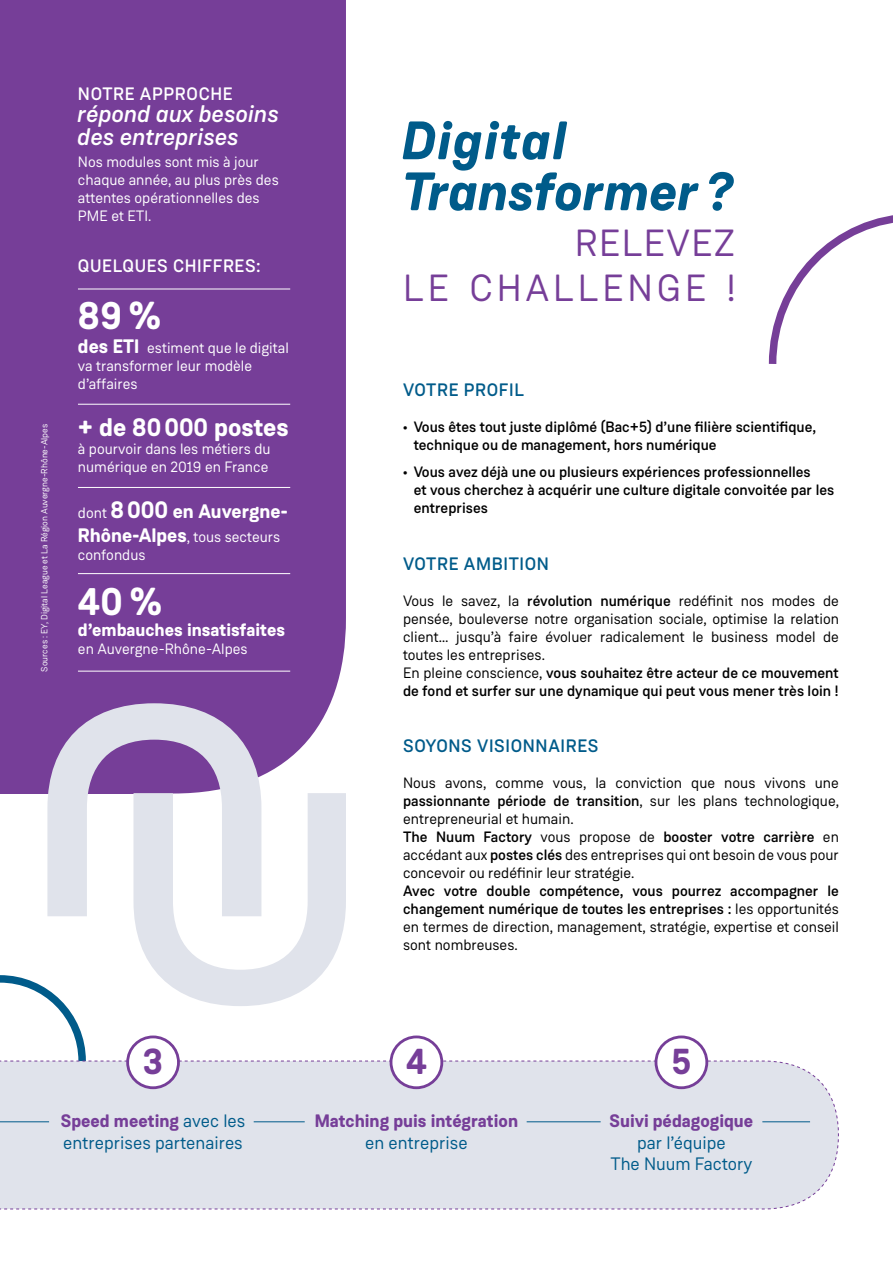
<style>
.page{position:relative;width:893px;height:1263px;background:#fff}
.page>*{position:absolute;margin:0;border:0;box-sizing:border-box;transform-origin:0 0}
.t1{font:italic 700 54px/51px "Weissenhof Grotesk";color:#005b8a}
.t2{font:700 39px "Weissenhof Grotesk";color:#fff}
.t3{font:37.8px/45.3px "Weissenhof Grotesk";letter-spacing:.1em;color:#763e98;text-align:right}
.t4{font:700 36.6px "Weissenhof Grotesk";color:#763e98}
.t5{font:700 25.5px "Weissenhof Grotesk";color:#fff}
.t6{font:italic 500 24px/22.5px "Weissenhof Grotesk";color:#fff}
.t7{font:700 19.5px "Weissenhof Grotesk";color:#fff}
.t8{font:18px/21.6px "Weissenhof Grotesk";color:#005b8a}
.t9{font:500 18px "Weissenhof Grotesk";letter-spacing:.035em;color:#005b8a}
.t10{font:700 18px "Weissenhof Grotesk";color:#763e98}
.t11{font:500 18px "Weissenhof Grotesk";letter-spacing:.035em;color:#fff}
.t12{font:700 18px "Weissenhof Grotesk";color:#fff}
.t13{font:15px/18px "Weissenhof Grotesk";color:#000}
.t14{font:500 15px/18px "Weissenhof Grotesk";color:#000}
.t15{font:15px/18px "Weissenhof Grotesk";color:#fff}
.t16{font:9px "Weissenhof Grotesk";color:#fff}
.s1{font-weight:700;font-size:19.5px}
.s2{font-weight:400;font-size:15px}
.s3{font-size:24px}
.s4{font-weight:700}
.s5{font-weight:500}
.s6{font-weight:400}
.s7{font-weight:700;color:#763e98}
</style>
<div class="page">
<div style="left:173px;top:0;width:173px;height:776px;background:#763e98"></div>
<svg style="left:0;top:975px;width:709px;height:85px"></svg>
<div style="left:0;top:1060px;width:839px;height:150px;background:#e0e3eb"></div>
<div style="left:128px;top:1037px;width:50px;height:51px;background:#fff;border-radius:50%"></div>
<div style="left:126px;top:1035px;width:54px;height:54px;border:3px solid #763e98;border-radius:50%"></div>
<div style="left:391px;top:1037px;width:51px;height:51px;background:#fff;border-radius:50%"></div>
<div style="left:390px;top:1035px;width:53px;height:54px;border:3px solid #763e98;border-radius:50%"></div>
<div style="left:656px;top:1037px;width:51px;height:51px;background:#fff;border-radius:50%"></div>
<div style="left:655px;top:1035px;width:53px;height:54px;border:3px solid #763e98;border-radius:50%"></div>
<hr style="left:0;top:1121px;width:49px;height:1px;background:#005b8a">
<hr style="left:254px;top:1121px;width:51px;height:1px;background:#005b8a">
<hr style="left:527px;top:1121px;width:74px;height:1px;background:#005b8a">
<hr style="left:762px;top:1121px;width:48px;height:1px;background:#005b8a">
<div style="left:0;top:0;width:173px;height:793px;background:#763e98"></div>
<hr style="left:78px;top:289px;width:212px;height:1px;background:#fff">
<hr style="left:78px;top:671px;width:212px;height:1px;background:#fff">
<hr style="left:78px;top:404px;width:212px;height:1px;background:#fff">
<hr style="left:78px;top:487px;width:212px;height:1px;background:#fff">
<hr style="left:78px;top:573px;width:212px;height:1px;background:#fff">
<svg style="left:47px;top:703px;width:214px;height:213px;fill:#e0e3eb"></svg>
<svg style="left:133px;top:793px;width:213px;height:213px;fill:#e0e3eb"></svg>
<svg style="left:768px;top:215px;width:125px;height:149px"></svg>
<p class="t16" style="left:39px;top:671px;width:249px;rotate:-90deg">Sources : EY, Digital League et La Région Auvergne-Rhône-Alpes</p>
<p class="t11" style="left:78px;top:83px;width:156px">NOTRE APPROCHE</p>
<h3 class="t6" style="left:78px;top:103px;width:203px">répond aux besoins des entreprises</h3>
<p class="t15" style="left:78px;top:153px;width:202px">Nos modules sont mis à jour chaque année, au plus près des attentes opérationnelles des<br>PME et ETI.</p>
<p class="t11" style="left:78px;top:255px;width:184px">QUELQUES CHIFFRES:</p>
<h2 class="t2" style="left:78px;top:291px;width:85px">89%</h2>
<p class="t15" style="left:78px;top:339px;width:212px"><span class="s1">des ETI</span> estiment que le digital va transformer leur modèle d’affaires</p>
<h3 class="t5" style="left:78px;top:411px;width:212px">+ de 80000 postes</h3>
<p class="t15" style="left:78px;top:440px;width:194px">à pourvoir dans les métiers du numérique en 2019 en France</p>
<h3 class="t7" style="left:78px;top:499px;width:211px"><span class="s2">dont</span> <span class="s3">8000</span> en Auvergne-</h3>
<p class="t15" style="left:78px;top:527px;width:204px"><span class="s1">Rhône-Alpes</span>, tous secteurs confondus</p>
<h2 class="t2" style="left:78px;top:577px;width:86px">40%</h2>
<p class="t12" style="left:78px;top:618px;width:209px">d’embauches insatisfaites</p>
<p class="t15" style="left:78px;top:640px;width:171px">en Auvergne-Rhône-Alpes</p>
<h1 class="t1" style="left:403px;top:116px;width:333px">Digital<br>Transformer?</h1>
<h3 class="t3" style="left:403px;top:220px;width:334px">RELEVEZ<br>LE CHALLENGE !</h3>
<p class="t9" style="left:403px;top:379px;width:123px">VOTRE PROFIL</p>
<p class="t14" style="left:414px;top:418px;width:404px;text-indent:-11px"><span class="s4">•</span> Vous êtes tout juste diplômé (Bac+5) d’une filière scientifique, technique ou de management, hors numérique</p>
<p class="t14" style="left:414px;top:463px;width:422px;text-indent:-11px"><span class="s4">•</span> Vous avez déjà une ou plusieurs expériences professionnelles<br>et vous cherchez à acquérir une culture digitale convoitée par les entreprises</p>
<p class="t9" style="left:403px;top:552px;width:147px">VOTRE AMBITION</p>
<p class="t13" style="left:403px;top:591px;width:437px">Vous le savez, la <span class="s5">révolution numérique</span> redéfinit nos modes de pensée, bouleverse notre organisation sociale, optimise la relation client… jusqu’à faire évoluer radicalement le business model de toutes les entreprises.<br>En pleine conscience, <span class="s5">vous souhaitez être acteur de ce mouvement de fond et surfer sur une dynamique qui peut vous mener très loin !</span></p>
<p class="t9" style="left:403px;top:735px;width:197px">SOYONS VISIONNAIRES</p>
<p class="t13" style="left:403px;top:774px;width:437px">Nous avons, comme vous, la conviction que nous vivons une <span class="s5">passionnante période de transition</span>, sur les plans technologique, entrepreneurial et humain.<br><span class="s5">The Nuum Factory</span> vous propose de <span class="s5">booster votre carrière</span> en accédant aux <span class="s5">postes clés</span> des entreprises qui ont besoin de vous pour concevoir ou redéfinir leur stratégie.</p>
<p class="t14" style="left:403px;top:882px;width:437px;text-align:justify">Avec votre double compétence, vous pourrez accompagner le changement numérique de toutes les entreprises : <span class="s6">les opportunités en termes de direction, management, stratégie, expertise et conseil sont nombreuses.</span></p>
<h3 class="t4" style="left:143px;top:1038px;width:21px">3</h3>
<h3 class="t4" style="left:406px;top:1038px;width:22px">4</h3>
<h3 class="t4" style="left:672px;top:1038px;width:21px">5</h3>
<p class="t8" style="left:61px;top:1110px;width:186px"><span class="s7">Speed meeting</span> avec les entreprises partenaires</p>
<p class="t10" style="left:315px;top:1110px;width:205px">Matching puis intégration</p>
<p class="t8" style="left:365px;top:1132px;width:104px">en entreprise</p>
<p class="t10" style="left:610px;top:1110px;width:145px">Suivi pédagogique</p>
<p class="t8" style="left:610px;top:1132px;width:144px;text-align:center">par l’équipe<br>The Nuum Factory</p>
</div>
